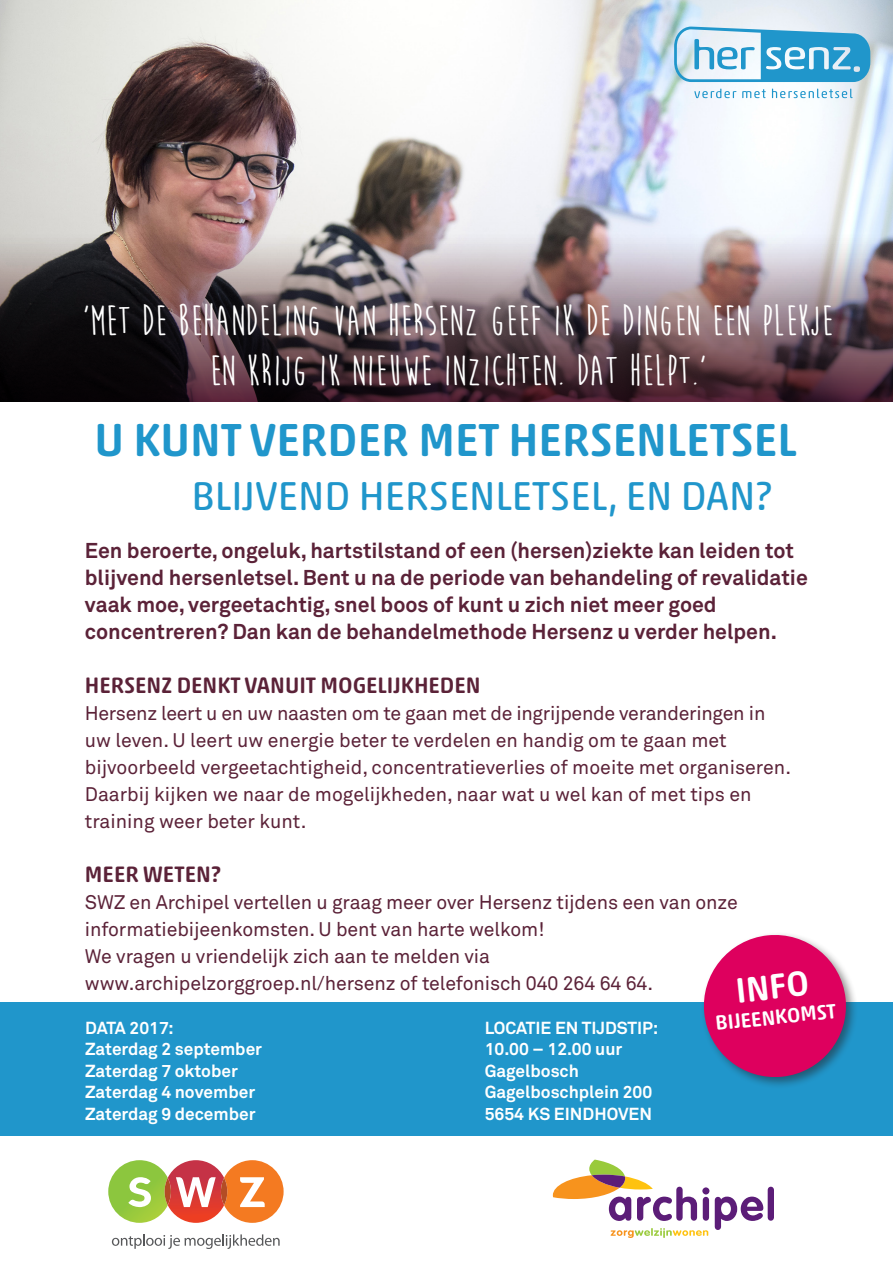
<style>
.page{position:relative;width:893px;height:1263px;background:#fff}
.page>*{position:absolute;margin:0;border:0;box-sizing:border-box;transform-origin:0 0}
.t1{font:500 47.1px "Akko Rounded Std";color:#2096cb}
.t2{font:700 43.5px/49.5px "Moon Flower";color:#fff;text-align:center}
.t3{font:40.95px "Akko Rounded Pro";color:#2096cb}
.t4{font:500 35.85px "Akko Rounded Std";color:#fff}
.t5{font:500 22.65px "Akko Rounded Std";color:#5b2238}
.t6{font:700 21.3px/27px "Akkurat";color:#5b2238}
.t7{font:500 21px "Akko Rounded Std";color:#fff}
.t8{font:19.5px/27px "Akkurat";letter-spacing:-.005em;color:#5b2238}
.t9{font:700 17.25px "Akkurat";color:#fff}
</style>
<div class="page">
<div style="left:0;top:1003px;width:893px;height:133px;background:#2096cb"></div>
<svg style="left:611px;top:1228px;width:97px;height:10px"></svg>
<svg style="left:715px;top:1196px;width:48px;height:34px"></svg>
<div style="left:768px;top:1187px;width:6px;height:34px;background:#5c1d78;border-radius:3px"></div>
<svg style="left:553px;top:1159px;width:156px;height:62px"></svg>
<svg style="left:108px;top:1160px;width:176px;height:63px"></svg>
<svg style="left:221px;top:1178px;width:6px;height:27px"></svg>
<svg style="left:112px;top:1234px;width:168px;height:15px"></svg>
<div style="left:700px;top:931px;width:158px;height:158px;background:#231f20;opacity:.5"></div>
<svg style="left:700px;top:931px;width:150px;height:150px"></svg>
<img style="left:0;top:0;width:893px;height:232px">
<img style="left:0;top:232px;width:893px;height:170px">
<svg style="left:694px;top:89px;width:42px;height:9px"></svg>
<svg style="left:742px;top:89px;width:24px;height:9px"></svg>
<svg style="left:772px;top:89px;width:81px;height:9px"></svg>
<svg style="left:674px;top:27px;width:196px;height:55px"></svg>
<p class="t2" style="left:82px;top:297px;width:752px">‘MET DE BEHANDELING VAN HERSENZ GEEF IK DE DINGEN EEN PLEKJE<br>EN KRIJG IK NIEUWE INZICHTEN. DAT HELPT.’</p>
<p class="t1" style="left:95px;top:411px;width:704px">U KUNT VERDER MET HERSENLETSEL</p>
<p class="t3" style="left:191px;top:471px;width:582px">BLIJVEND HERSENLETSEL, EN DAN?</p>
<p class="t6" style="left:85px;top:536px;width:725px">Een beroerte, ongeluk, hartstilstand of een (hersen)ziekte kan leiden tot blijvend hersenletsel. Bent u na de periode van behandeling of revalidatie vaak moe, vergeetachtig, snel boos of kunt u zich niet meer goed concentreren? Dan kan de behandelmethode Hersenz u verder helpen.</p>
<p class="t5" style="left:85px;top:671px;width:397px">HERSENZ DENKT VANUIT MOGELIJKHEDEN</p>
<p class="t8" style="left:85px;top:700px;width:708px">Hersenz leert u en uw naasten om te gaan met de ingrijpende veranderingen in uw leven. U leert uw energie beter te verdelen en handig om te gaan met bijvoorbeeld vergeetachtigheid, concentratieverlies of moeite met organiseren.<br>Daarbij kijken we naar de mogelijkheden, naar wat u wel kan of met tips en training weer beter kunt.</p>
<p class="t5" style="left:85px;top:860px;width:138px">MEER WETEN?</p>
<p class="t8" style="left:85px;top:889px;width:654px">SWZ en Archipel vertellen u graag meer over Hersenz tijdens een van onze</p>
<p class="t8" style="left:85px;top:916px;width:570px">informatiebijeenkomsten. U bent van harte welkom!<br>We vragen u vriendelijk zich aan te melden via www.archipelzorggroep.nl/hersenz of telefonisch 040 264 64 64.</p>
<p class="t9" style="left:85px;top:1017px;width:90px">DATA 2017:</p>
<p class="t9" style="left:85px;top:1038px;width:179px">Zaterdag 2 september</p>
<p class="t9" style="left:85px;top:1060px;width:154px">Zaterdag 7 oktober</p>
<p class="t9" style="left:85px;top:1081px;width:172px">Zaterdag 4 november</p>
<p class="t9" style="left:85px;top:1103px;width:172px">Zaterdag 9 december</p>
<p class="t4" style="left:733px;top:968px;width:75px;rotate:-6deg">INFO</p>
<p class="t7" style="left:714px;top:1010px;width:123px;rotate:-6deg">BIJEENKOMST</p>
<p class="t9" style="left:485px;top:1017px;width:175px">LOCATIE EN TIJDSTIP:</p>
<p class="t9" style="left:485px;top:1038px;width:139px">10.00 – 12.00 uur</p>
<p class="t9" style="left:485px;top:1060px;width:96px">Gagelbosch</p>
<p class="t9" style="left:485px;top:1081px;width:169px">Gagelboschplein 200</p>
<p class="t9" style="left:485px;top:1103px;width:169px">5654 KS EINDHOVEN</p>
</div>
